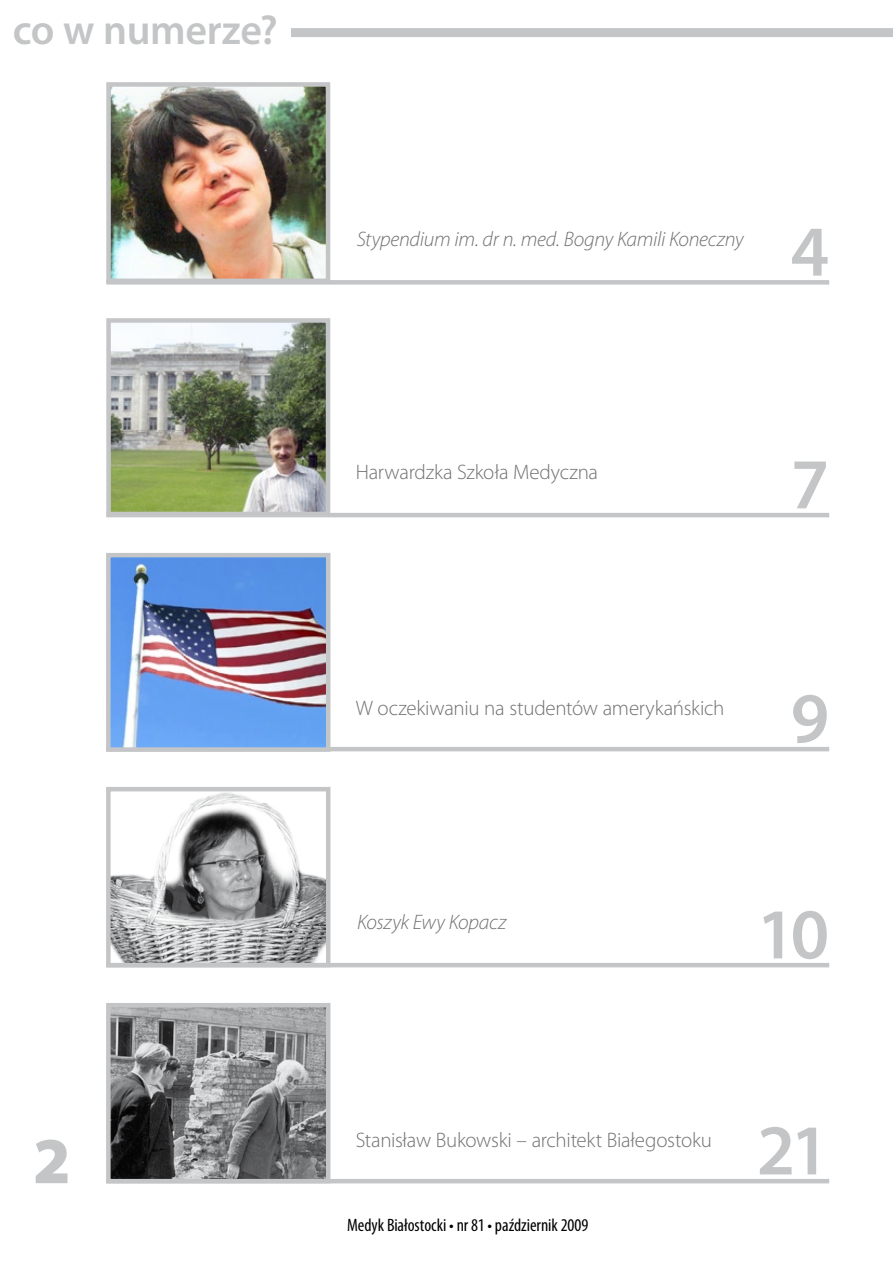
<style>
.page{position:relative;width:893px;height:1263px;background:#fff}
.page>*{position:absolute;margin:0;border:0;box-sizing:border-box;transform-origin:0 0}
.t1{font:600 72px "Myriad Pro";color:#c4c5c6}
.t2{font:900 66px "Myriad Pro";color:#c4c5c6}
.t3{font:600 42px "Myriad Pro";letter-spacing:-.01em;color:#c4c5c6}
.t4{font:300 21px "Myriad Pro";letter-spacing:-.01em;color:#707172}
.t5{font:italic 300 21px "Myriad Pro";letter-spacing:-.015em;color:#707172}
.t6{font:condensed 18px "Myriad Pro";color:#000}
</style>
<div class="page">
<div style="left:0;top:28px;width:893px;height:9px;background:#c4c5c6"></div>
<div style="left:0;top:0;width:291px;height:57px;background:#fff"></div>
<div style="left:106px;top:280px;width:723px;height:5px;background:#c4c5c6"></div>
<hr style="left:106px;top:513px;width:723px;height:4px;background:#c4c5c6">
<hr style="left:106px;top:747px;width:723px;height:4px;background:#c4c5c6">
<hr style="left:106px;top:963px;width:723px;height:4px;background:#c4c5c6">
<hr style="left:106px;top:1179px;width:723px;height:4px;background:#c4c5c6">
<img style="left:111px;top:1008px;width:214px;height:170px">
<div style="left:106px;top:1003px;width:224px;height:180px;border:4px solid #c4c5c6"></div>
<img style="left:111px;top:792px;width:214px;height:170px">
<div style="left:106px;top:787px;width:224px;height:180px;border:4px solid #c4c5c6"></div>
<img style="left:111px;top:323px;width:214px;height:188px">
<div style="left:106px;top:318px;width:224px;height:198px;border:4px solid #c4c5c6"></div>
<img style="left:111px;top:558px;width:214px;height:189px">
<div style="left:106px;top:553px;width:224px;height:199px;border:4px solid #c4c5c6"></div>
<img style="left:111px;top:87px;width:214px;height:191px">
<div style="left:106px;top:82px;width:224px;height:201px;border:4px solid #c4c5c6"></div>
<h3 class="t3" style="left:13px;top:3px;width:267px">co w numerze?</h3>
<p class="t5" style="left:357px;top:227px;width:388px">Stypendium im. dr n. med. Bogny Kamili Koneczny</p>
<h1 class="t1" style="left:791px;top:206px;width:40px">4</h1>
<p class="t4" style="left:356px;top:460px;width:244px">Harwardzka Szkoła Medyczna</p>
<h1 class="t1" style="left:791px;top:438px;width:40px">7</h1>
<h2 class="t2" style="left:33px;top:1117px;width:39px">2</h2>
<p class="t4" style="left:356px;top:695px;width:370px">W oczekiwaniu na studentów amerykańskich</p>
<h1 class="t1" style="left:791px;top:672px;width:40px">9</h1>
<p class="t5" style="left:357px;top:910px;width:151px">Koszyk Ewy Kopacz</p>
<h1 class="t1" style="left:757px;top:888px;width:74px">10</h1>
<p class="t4" style="left:356px;top:1127px;width:358px">Stanisław Bukowski – architekt Białegostoku</p>
<p class="t6" style="left:347px;top:1214px;width:243px">Medyk Białostocki • nr 81 • październik 2009</p>
<h1 class="t1" style="left:757px;top:1104px;width:74px">21</h1>
</div>
